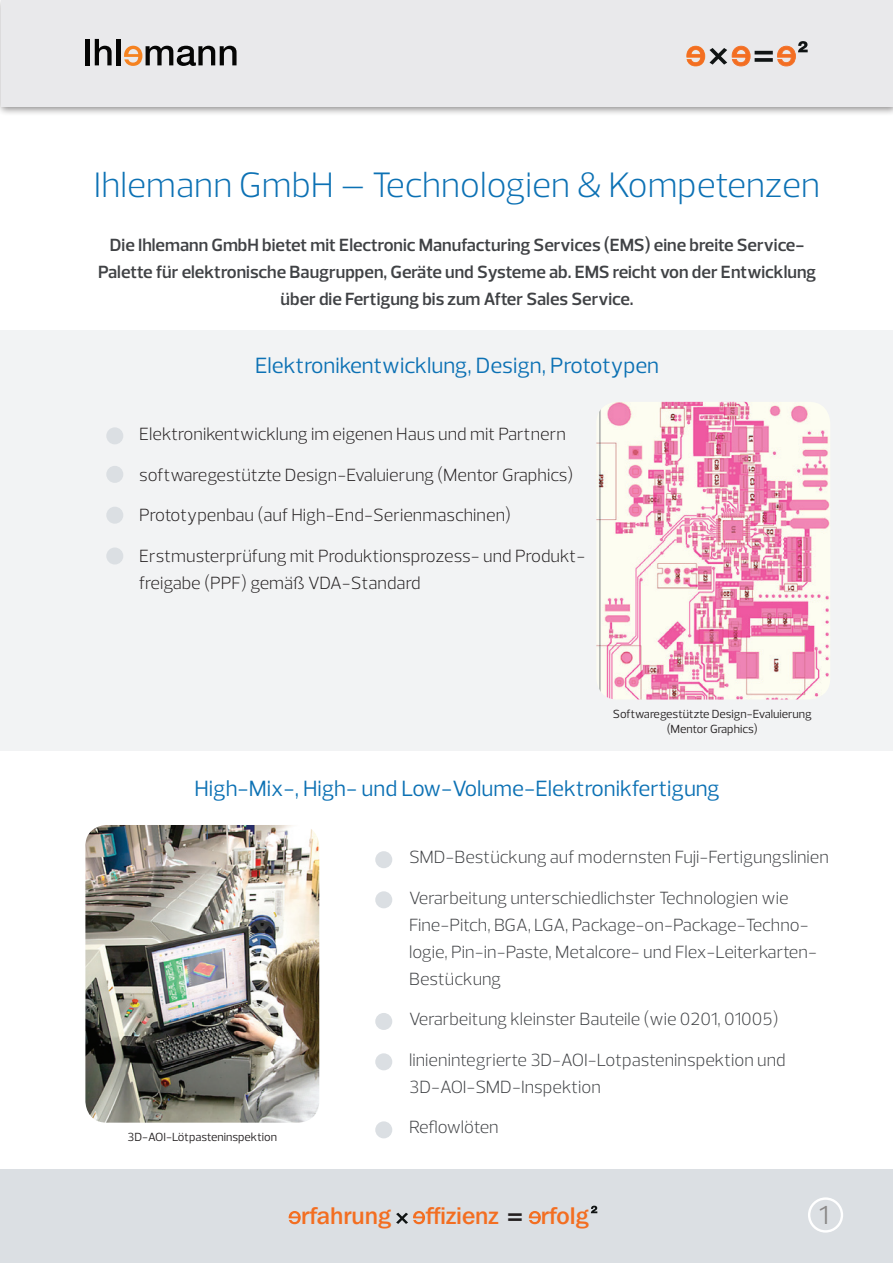
<style>
.page{position:relative;width:893px;height:1263px;background:#fff}
.page>*{position:absolute;margin:0;border:0;box-sizing:border-box;transform-origin:0 0}
.t1{font:300 36px "Prelo";color:#0c71b4}
.t2{font:26.4px "Prelo";color:#8a8888}
.t3{font:500 24px "Franklin Gothic IT Cby BT";color:#f36e21}
.t4{font:22.5px "Prelo";color:#0c71b4}
.t5{font:300 18px/27px "Prelo";color:#404245}
.t6{font:300 18px/27px "Prelo";color:#231f20}
.t7{font:600 18px/27px "Prelo";color:#404245;text-align:center}
.t8{font:12px/14.4px "Prelo";color:#231f20;text-align:center}
.s1{font-weight:800;font-size:23.1px;color:#231f20}
</style>
<div class="page">
<div style="left:0;top:0;width:893px;height:116px;background:#231f20;opacity:.5"></div>
<div style="left:1px;top:1px;width:891px;height:106px;background:#e9e9eb"></div>
<div style="left:85px;top:39px;width:5px;height:26px;background:#050504"></div>
<svg style="left:95px;top:39px;width:17px;height:26px"></svg>
<hr style="left:116px;top:39px;width:4px;height:26px;background:#050504">
<svg style="left:124px;top:46px;width:113px;height:20px"></svg>
<div style="left:0;top:330px;width:893px;height:420px;background:#f2f3f4"></div>
<svg style="left:686px;top:46px;width:64px;height:20px"></svg>
<hr style="left:755px;top:51px;width:18px;height:3px;background:#101414">
<svg style="left:755px;top:58px;width:18px;height:4px"></svg>
<svg style="left:777px;top:41px;width:31px;height:25px"></svg>
<div style="left:0;top:1169px;width:893px;height:94px;background:#dbdfe3"></div>
<div style="left:808px;top:1197px;width:35px;height:35px;border:2px solid #fff;border-radius:50%"></div>
<svg style="left:288px;top:1211px;width:13px;height:13px"></svg>
<svg style="left:528px;top:1211px;width:13px;height:13px"></svg>
<svg style="left:396px;top:1211px;width:29px;height:13px"></svg>
<svg style="left:591px;top:1206px;width:6px;height:7px"></svg>
<div style="left:106px;top:427px;width:17px;height:17px;background:#dbdfe3;border-radius:50%"></div>
<div style="left:106px;top:466px;width:17px;height:17px;background:#dbdfe3;border-radius:50%"></div>
<div style="left:106px;top:507px;width:17px;height:17px;background:#dbdfe3;border-radius:50%"></div>
<div style="left:106px;top:547px;width:17px;height:17px;background:#dbdfe3;border-radius:50%"></div>
<div style="left:375px;top:851px;width:17px;height:17px;background:#dbdfe3;border-radius:50%"></div>
<div style="left:375px;top:891px;width:17px;height:17px;background:#dbdfe3;border-radius:50%"></div>
<div style="left:375px;top:1013px;width:17px;height:17px;background:#dbdfe3;border-radius:50%"></div>
<div style="left:375px;top:1053px;width:17px;height:17px;background:#dbdfe3;border-radius:50%"></div>
<div style="left:375px;top:1121px;width:17px;height:17px;background:#dbdfe3;border-radius:50%"></div>
<img style="left:596px;top:402px;width:234px;height:297px">
<img style="left:85px;top:825px;width:234px;height:298px">
<h1 class="t1" style="left:94px;top:163px;width:728px">Ihlemann GmbH – Technologien &amp; Kompetenzen</h1>
<p class="t7" style="left:98px;top:232px;width:720px">Die Ihlemann GmbH bietet mit Electronic Manufacturing Services (EMS) eine breite Service-<br>Palette für elektronische Baugruppen, Geräte und Systeme ab. EMS reicht von der Entwicklung über die Fertigung bis zum After Sales Service.</p>
<p class="t4" style="left:255px;top:351px;width:406px">Elektronikentwicklung, Design, Prototypen</p>
<p class="t6" style="left:139px;top:421px;width:428px">Elektronikentwicklung im eigenen Haus und mit Partnern</p>
<p class="t6" style="left:139px;top:461px;width:436px">softwaregestützte Design-Evaluierung (Mentor Graphics)</p>
<p class="t6" style="left:139px;top:502px;width:374px">Prototypenbau (auf High-End-Serienmaschinen)</p>
<p class="t6" style="left:139px;top:542px;width:448px">Erstmusterprüfung mit Produktionsprozess- und Produkt&shy;freigabe (PPF) gemäß VDA-Standard</p>
<p class="t8" style="left:613px;top:707px;width:200px">Softwaregestützte Design-Evaluierung (Mentor Graphics)</p>
<p class="t4" style="left:194px;top:774px;width:527px">High-Mix-, High- und Low-Volume-Elektronikfertigung</p>
<p class="t8" style="left:128px;top:1130px;width:151px">3D-AOI-Lötpasteninspektion</p>
<p class="t5" style="left:409px;top:844px;width:421px">SMD-Bestückung auf modernsten Fuji-Fertigungslinien</p>
<p class="t5" style="left:409px;top:884px;width:409px">Verarbeitung unterschiedlichster Technologien wie Fine-Pitch, BGA, LGA, Package-on-Package-Techno&shy;logie, Pin-in-Paste, Metalcore- und Flex-Leiterkarten-Bestückung</p>
<p class="t5" style="left:409px;top:1006px;width:371px">Verarbeitung kleinster Bauteile (wie 0201, 01005)</p>
<p class="t5" style="left:409px;top:1046px;width:378px">linienintegrierte 3D-AOI-Lotpasteninspektion und<br>3D-AOI-SMD-Inspektion</p>
<p class="t5" style="left:409px;top:1114px;width:91px">Reflowlöten</p>
<h3 class="t3" style="left:301px;top:1200px;width:91px">rfahrung</h3>
<h3 class="t3" style="left:426px;top:1200px;width:164px">ffizienz <span class="s1">=</span> rfolg</h3>
<h2 class="t2" style="left:819px;top:1199px;width:11px">1</h2>
</div>
